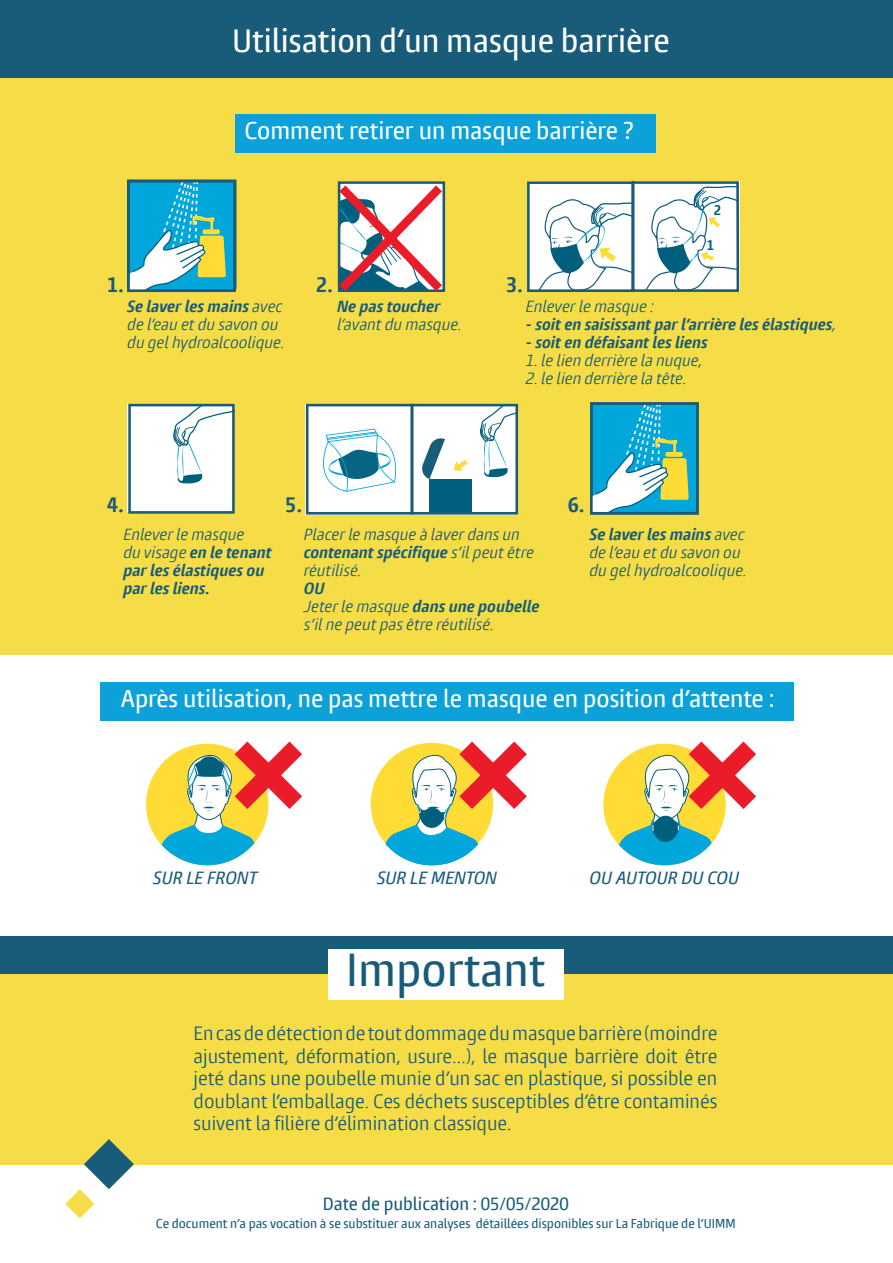
<style>
.page{position:relative;width:893px;height:1263px;background:#fff}
.page>*{position:absolute;margin:0;border:0;box-sizing:border-box;transform-origin:0 0}
.t1{font:500 condensed 43.05px "Burlingame Pro";color:#195c7a}
.t2{font:500 condensed 30px "Burlingame Pro";color:#fff}
.t3{font:500 condensed 22.5px "Burlingame Pro";color:#fff}
.t4{font:700 condensed 19.5px "Burlingame Pro";color:#195c7a}
.t5{font:condensed 18px/22.5px "Burlingame Pro";color:#195c7a;text-align:justify}
.t6{font:italic 500 condensed 16.5px "Burlingame Pro";color:#195c7a}
.t7{font:500 condensed 16.5px "Burlingame Pro";color:#195c7a}
.t8{font:italic condensed 15px/18px "Burlingame Pro";color:#195c7a}
.t9{font:italic 700 condensed 15px/18px "Burlingame Pro";color:#195c7a}
.t10{font:700 condensed 12.9px "Burlingame Pro";color:#005f7d}
.t11{font:500 condensed 12px "Burlingame Pro";color:#195c7a}
.s1{font-weight:700}
.s2{font-weight:400}
</style>
<div class="page">
<div style="left:0;top:971px;width:893px;height:193px;background:#f6dd47"></div>
<div style="left:0;top:77px;width:893px;height:578px;background:#f6dd47"></div>
<div style="left:0;top:936px;width:893px;height:37px;background:#195c7a"></div>
<div style="left:0;top:0;width:893px;height:77px;background:#195c7a"></div>
<div style="left:128px;top:404px;width:106px;height:108px;background:#fff"></div>
<div style="left:235px;top:114px;width:421px;height:38px;background:#0ca2d9"></div>
<svg style="left:65px;top:1139px;width:69px;height:79px"></svg>
<div style="left:129px;top:181px;width:106px;height:109px;background:#01a6db"></div>
<svg style="left:131px;top:184px;width:95px;height:104px"></svg>
<div style="left:127px;top:180px;width:109px;height:112px;border:3px solid #195c7a"></div>
<svg style="left:147px;top:741px;width:609px;height:124px"></svg>
<div style="left:99px;top:682px;width:694px;height:38px;background:#0ca2d9"></div>
<svg style="left:527px;top:181px;width:213px;height:111px;background:#cfdfe3"></svg>
<svg style="left:337px;top:181px;width:109px;height:111px;background:#c2aeb5"></svg>
<svg style="left:306px;top:404px;width:212px;height:111px;background:#c6dae1"></svg>
<svg style="left:327px;top:432px;width:49px;height:7px"></svg>
<svg style="left:327px;top:433px;width:49px;height:7px"></svg>
<div style="left:128px;top:404px;width:107px;height:110px;border:3px solid #195c7a"></div>
<svg style="left:173px;top:405px;width:61px;height:80px"></svg>
<div style="left:591px;top:403px;width:106px;height:110px;background:#01a6db"></div>
<svg style="left:594px;top:406px;width:95px;height:105px"></svg>
<div style="left:590px;top:402px;width:109px;height:113px;border:3px solid #195c7a"></div>
<div style="left:329px;top:948px;width:235px;height:51px;background:#fff"></div>
<h2 class="t2" style="left:232px;top:22px;width:439px">Utilisation d’un masque barrière</h2>
<h3 class="t4" style="left:107px;top:272px;width:18px">1.</h3>
<h3 class="t3" style="left:244px;top:117px;width:391px">Comment retirer un masque barrière ?</h3>
<h3 class="t4" style="left:316px;top:272px;width:18px">2.</h3>
<h3 class="t4" style="left:506px;top:272px;width:18px">3.</h3>
<p class="t10" style="left:714px;top:202px;width:9px">2</p>
<p class="t10" style="left:707px;top:237px;width:9px">1</p>
<p class="t8" style="left:127px;top:297px;width:159px"><span class="s1">Se laver les mains</span> avec de l’eau et du savon ou du gel hydroalcoolique.</p>
<p class="t9" style="left:337px;top:297px;width:105px">Ne pas toucher</p>
<p class="t8" style="left:337px;top:315px;width:126px">l’avant du masque.</p>
<p class="t8" style="left:526px;top:297px;width:129px">Enlever le masque :</p>
<p class="t9" style="left:526px;top:315px;width:312px">- soit en saisissant par l’arrière les élastiques<span class="s2">,</span></p>
<p class="t9" style="left:526px;top:333px;width:184px">- soit en défaisant les liens</p>
<p class="t8" style="left:526px;top:351px;width:178px">1. le lien derrière la nuque,</p>
<p class="t8" style="left:526px;top:369px;width:162px">2. le lien derrière la tête.</p>
<h3 class="t4" style="left:107px;top:492px;width:18px">4.</h3>
<h3 class="t4" style="left:285px;top:492px;width:18px">5.</h3>
<h3 class="t4" style="left:568px;top:492px;width:18px">6.</h3>
<p class="t9" style="left:123px;top:525px;width:150px"><span class="s2">Enlever le masque<br>du visage</span> en le tenant par les élastiques ou par les liens.</p>
<p class="t8" style="left:304px;top:525px;width:232px">Placer le masque à laver dans un <span class="s1">contenant spécifique</span> s’il peut être réutilisé.</p>
<p class="t8" style="left:304px;top:579px;width:237px"><span class="s1">OU<br></span>Jeter le masque <span class="s1">dans une poubelle </span>s’il ne peut pas être réutilisé.</p>
<p class="t8" style="left:589px;top:525px;width:159px"><span class="s1">Se laver les mains</span> avec de l’eau et du savon ou du gel hydroalcoolique.</p>
<h3 class="t3" style="left:121px;top:684px;width:655px">Après utilisation, ne pas mettre le masque en position d’attente :</h3>
<p class="t6" style="left:153px;top:868px;width:106px">SUR LE FRONT</p>
<p class="t6" style="left:377px;top:868px;width:122px">SUR LE MENTON</p>
<p class="t6" style="left:590px;top:868px;width:151px">OU AUTOUR DU COU</p>
<h1 class="t1" style="left:346px;top:942px;width:201px">Important</h1>
<p class="t5" style="left:194px;top:1023px;width:525px">En cas de détection de tout dommage du masque barrière (moindre ajustement, déformation, usure…), le masque barrière doit être jeté dans une poubelle munie d’un sac en plastique, si possible en doublant l’emballage. Ces déchets susceptibles d’être contaminés suivent la filière d’élimination classique.</p>
<p class="t7" style="left:323px;top:1194px;width:247px">Date de publication : 05/05/2020</p>
<p class="t11" style="left:156px;top:1216px;width:581px">Ce document n’a pas vocation à se substituer aux analyses détaillées disponibles sur La Fabrique de l’UIMM</p>
</div>
